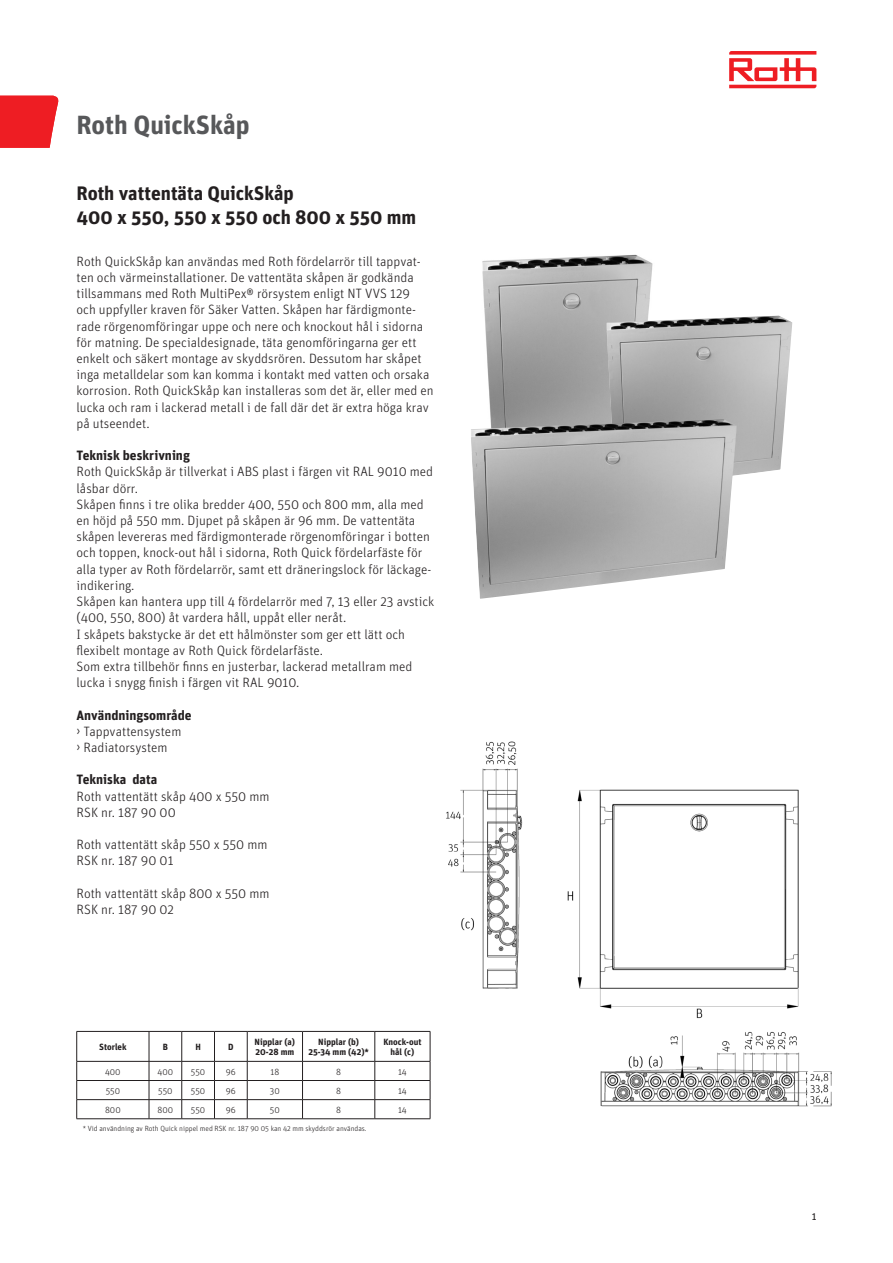
<style>
.page{position:relative;width:893px;height:1263px;background:#fff}
.page>*{position:absolute;margin:0;border:0;box-sizing:border-box;transform-origin:0 0}
.t1{font:700 26.25px "Unit OT";letter-spacing:-.005em;color:#57585a}
.t2{font:700 19.5px/23.4px "Unit OT";letter-spacing:-.005em;color:#231f20}
.t3{font:300 13.5px/16.2px "Unit OT";color:#231f20}
.t4{font:700 13.5px "Unit OT";color:#231f20}
.t5{font:10.5px "Unit OT";color:#231f20}
.t6{font:700 9px/10.8px "Unit OT";color:#231f20;text-align:center}
.t7{font:300 9px "Unit OT";color:#231f20}
.t8{font:300 7.5px "Unit OT";color:#231f20}
.s1{font-weight:700}
</style>
<div class="page">
<svg style="left:729px;top:51px;width:87px;height:37px"></svg>
<svg style="left:0;top:96px;width:59px;height:52px"></svg>
<img style="left:482px;top:254px;width:171px;height:165px">
<img style="left:607px;top:316px;width:185px;height:159px">
<img style="left:471px;top:419px;width:266px;height:180px">
<img style="left:446px;top:741px;width:386px;height:366px">
<hr style="left:77px;top:1031px;width:72px;height:1px;background:#231f20">
<hr style="left:76px;top:1031px;width:1px;height:30px;background:#231f20">
<hr style="left:149px;top:1031px;width:33px;height:1px;background:#231f20">
<hr style="left:149px;top:1031px;width:1px;height:30px;background:#231f20">
<hr style="left:182px;top:1031px;width:32px;height:1px;background:#231f20">
<hr style="left:181px;top:1031px;width:1px;height:30px;background:#231f20">
<hr style="left:214px;top:1031px;width:33px;height:1px;background:#231f20">
<hr style="left:214px;top:1031px;width:1px;height:30px;background:#231f20">
<hr style="left:247px;top:1031px;width:56px;height:1px;background:#231f20">
<hr style="left:247px;top:1031px;width:1px;height:30px;background:#231f20">
<hr style="left:303px;top:1031px;width:72px;height:1px;background:#231f20">
<hr style="left:302px;top:1031px;width:1px;height:30px;background:#231f20">
<hr style="left:375px;top:1031px;width:55px;height:1px;background:#231f20">
<hr style="left:375px;top:1031px;width:1px;height:30px;background:#231f20">
<hr style="left:430px;top:1031px;width:1px;height:30px;background:#231f20">
<hr style="left:77px;top:1061px;width:72px;height:1px;background:#231f20">
<hr style="left:149px;top:1061px;width:33px;height:1px;background:#231f20">
<hr style="left:182px;top:1061px;width:32px;height:1px;background:#231f20">
<hr style="left:214px;top:1061px;width:33px;height:1px;background:#231f20">
<hr style="left:247px;top:1061px;width:56px;height:1px;background:#231f20">
<hr style="left:303px;top:1061px;width:72px;height:1px;background:#231f20">
<hr style="left:375px;top:1061px;width:55px;height:1px;background:#231f20">
<hr style="left:77px;top:1080px;width:72px;height:1px;background:#231f20">
<hr style="left:149px;top:1080px;width:33px;height:1px;background:#231f20">
<hr style="left:182px;top:1080px;width:32px;height:1px;background:#231f20">
<hr style="left:214px;top:1080px;width:33px;height:1px;background:#231f20">
<hr style="left:247px;top:1080px;width:56px;height:1px;background:#231f20">
<hr style="left:303px;top:1080px;width:72px;height:1px;background:#231f20">
<hr style="left:375px;top:1080px;width:55px;height:1px;background:#231f20">
<hr style="left:77px;top:1099px;width:72px;height:1px;background:#231f20">
<svg style="left:76px;top:1061px;width:1px;height:57px"></svg>
<hr style="left:149px;top:1099px;width:33px;height:1px;background:#231f20">
<svg style="left:149px;top:1061px;width:1px;height:57px"></svg>
<hr style="left:182px;top:1099px;width:32px;height:1px;background:#231f20">
<svg style="left:181px;top:1061px;width:1px;height:57px"></svg>
<hr style="left:214px;top:1099px;width:33px;height:1px;background:#231f20">
<svg style="left:214px;top:1061px;width:1px;height:57px"></svg>
<hr style="left:247px;top:1099px;width:56px;height:1px;background:#231f20">
<svg style="left:247px;top:1061px;width:1px;height:57px"></svg>
<hr style="left:303px;top:1099px;width:72px;height:1px;background:#231f20">
<svg style="left:302px;top:1061px;width:1px;height:57px"></svg>
<hr style="left:375px;top:1099px;width:55px;height:1px;background:#231f20">
<svg style="left:375px;top:1061px;width:1px;height:57px"></svg>
<svg style="left:430px;top:1061px;width:1px;height:57px"></svg>
<hr style="left:77px;top:1118px;width:72px;height:1px;background:#231f20">
<hr style="left:149px;top:1118px;width:33px;height:1px;background:#231f20">
<hr style="left:182px;top:1118px;width:32px;height:1px;background:#231f20">
<hr style="left:214px;top:1118px;width:33px;height:1px;background:#231f20">
<hr style="left:247px;top:1118px;width:56px;height:1px;background:#231f20">
<hr style="left:303px;top:1118px;width:72px;height:1px;background:#231f20">
<hr style="left:375px;top:1118px;width:55px;height:1px;background:#231f20">
<p class="t1" style="left:77px;top:107px;width:175px">Roth QuickSkåp</p>
<p class="t2" style="left:77px;top:182px;width:341px">Roth vattentäta QuickSkåp<br>400 x 550, 550 x 550 och 800 x 550 mm</p>
<p class="t3" style="left:77px;top:253px;width:359px">Roth QuickSkåp kan användas med Roth fördelarrör till tappvat&shy;ten och värmeinstallationer. De vattentäta skåpen är godkända tillsammans med Roth MultiPex® rörsystem enligt NT VVS 129<br>och uppfyller kraven för Säker Vatten. Skåpen har färdigmonte&shy;rade rörgenomföringar uppe och nere och knockout hål i sidorna för matning. De specialdesignade, täta genomföringarna ger ett enkelt och säkert montage av skyddsrören. Dessutom har skåpet inga metalldelar som kan komma i kontakt med vatten och orsaka korrosion. Roth QuickSkåp kan installeras som det är, eller med en lucka och ram i lackerad metall i de fall där det är extra höga krav på utseendet.</p>
<p class="t3" style="left:77px;top:448px;width:359px"><span class="s1">Teknisk beskrivning<br></span>Roth QuickSkåp är tillverkat i ABS plast i färgen vit RAL 9010 med låsbar dörr.<br>Skåpen finns i tre olika bredder 400, 550 och 800 mm, alla med en höjd på 550 mm. Djupet på skåpen är 96 mm. De vattentäta skåpen levereras med färdigmonterade rörgenomföringar i botten och toppen, knock-out hål i sidorna, Roth Quick fördelarfäste för alla typer av Roth fördelarrör, samt ett dräneringslock för läckage&shy;indikering.<br>Skåpen kan hantera upp till 4 fördelarrör med 7, 13 eller 23 avstick (400, 550, 800) åt vardera håll, uppåt eller neråt.</p>
<p class="t3" style="left:77px;top:626px;width:330px">I skåpets bakstycke är det ett hålmönster som ger ett lätt och flexibelt montage av Roth Quick fördelarfäste.</p>
<p class="t3" style="left:77px;top:658px;width:337px">Som extra tillbehör finns en justerbar, lackerad metallram med lucka i snygg finish i färgen vit RAL 9010.</p>
<p class="t4" style="left:77px;top:706px;width:117px">Användningsområde</p>
<p class="t3" style="left:77px;top:723px;width:106px">› Tappvattensystem</p>
<p class="t3" style="left:77px;top:739px;width:93px">› Radiatorsystem</p>
<p class="t3" style="left:77px;top:772px;width:195px"><span class="s1">Tekniska data<br></span>Roth vattentätt skåp 400 x 550 mm</p>
<p class="t3" style="left:77px;top:804px;width:101px">RSK nr. 187 90 00</p>
<p class="t3" style="left:77px;top:836px;width:193px">Roth vattentätt skåp 550 x 550 mm</p>
<p class="t3" style="left:77px;top:853px;width:99px">RSK nr. 187 90 01</p>
<p class="t3" style="left:77px;top:885px;width:195px">Roth vattentätt skåp 800 x 550 mm</p>
<p class="t3" style="left:77px;top:901px;width:99px">RSK nr. 187 90 02</p>
<p class="t6" style="left:99px;top:1041px;width:29px">Storlek</p>
<p class="t6" style="left:163px;top:1041px;width:7px">B</p>
<p class="t6" style="left:195px;top:1041px;width:7px">H</p>
<p class="t6" style="left:228px;top:1041px;width:7px">D</p>
<p class="t6" style="left:255px;top:1036px;width:42px;text-align:left">Nipplar (a)<br>20-28 mm</p>
<p class="t6" style="left:308px;top:1036px;width:62px">Nipplar (b)<br>25-34 mm (42)*</p>
<p class="t6" style="left:383px;top:1036px;width:39px">Knock-out hål (c)</p>
<p class="t7" style="left:105px;top:1066px;width:17px">400</p>
<p class="t7" style="left:158px;top:1066px;width:17px">400</p>
<p class="t7" style="left:191px;top:1066px;width:16px">550</p>
<p class="t7" style="left:226px;top:1066px;width:12px">96</p>
<p class="t7" style="left:270px;top:1066px;width:10px">18</p>
<p class="t7" style="left:336px;top:1066px;width:6px">8</p>
<p class="t7" style="left:398px;top:1066px;width:10px">14</p>
<p class="t7" style="left:106px;top:1085px;width:16px">550</p>
<p class="t7" style="left:158px;top:1085px;width:16px">550</p>
<p class="t7" style="left:191px;top:1085px;width:16px">550</p>
<p class="t7" style="left:226px;top:1085px;width:12px">96</p>
<p class="t7" style="left:270px;top:1085px;width:11px">30</p>
<p class="t7" style="left:336px;top:1085px;width:6px">8</p>
<p class="t7" style="left:398px;top:1085px;width:10px">14</p>
<p class="t7" style="left:105px;top:1104px;width:17px">800</p>
<p class="t7" style="left:158px;top:1104px;width:17px">800</p>
<p class="t7" style="left:191px;top:1104px;width:16px">550</p>
<p class="t7" style="left:226px;top:1104px;width:12px">96</p>
<p class="t7" style="left:270px;top:1104px;width:11px">50</p>
<p class="t7" style="left:336px;top:1104px;width:6px">8</p>
<p class="t7" style="left:398px;top:1104px;width:10px">14</p>
<p class="t8" style="left:83px;top:1124px;width:286px">* Vid användning av Roth Quick nippel med RSK nr. 187 90 05 kan 42 mm skyddsrör användas.</p>
<p class="t5" style="left:812px;top:1210px;width:6px">1</p>
</div>
